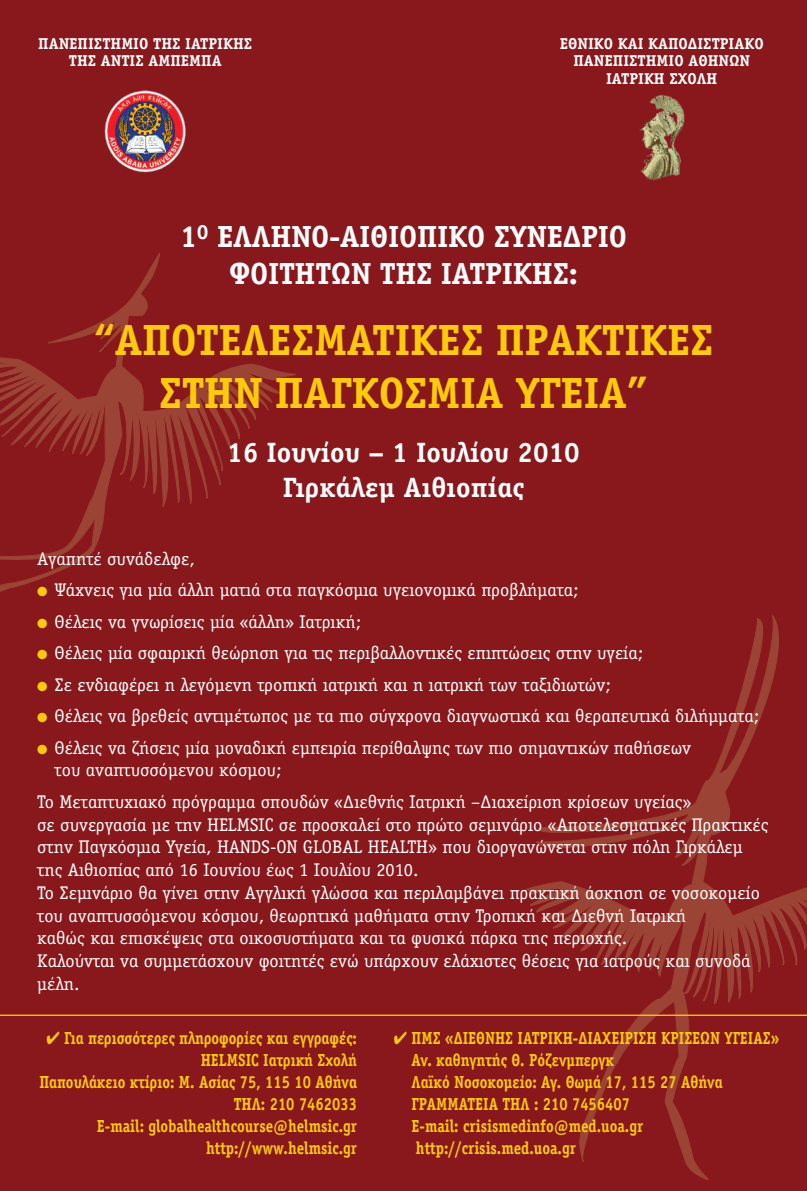
<style>
.page{position:relative;width:807px;height:1191px;background:#fff}
.page>*{position:absolute;margin:0;border:0;box-sizing:border-box;transform-origin:0 0}
.t1{font:700 43.75px/52.5px "Officina Serif ITC Hel";letter-spacing:-.01em;color:#feca0a;text-align:center}
.t2{font:700 30.62px/36.8px "Officina Serif ITC Hel";letter-spacing:-.01em;color:#fff;text-align:center}
.t3{font:700 28px/35px "Officina Serif ITC Hel";color:#fff;text-align:center}
.t4{font:18.38px/22.8px "Officina Serif ITC Hel";color:#fff}
.t5{font:700 17.5px/21.9px "Officina Serif ITC Hel";color:#feca0a;text-align:right;scale:.85 1}
.t6{font:700 15.75px/17.5px "Officina Serif ITC Hel";color:#fff;text-align:center}
.s1{color:#feca0a}
</style>
<div class="page">
<div style="left:0;top:0;width:806px;height:1191px;background:#88181b"></div>
<svg style="left:520px;top:614px;width:286px;height:566px"></svg>
<svg style="left:522px;top:881px;width:284px;height:131px"></svg>
<div style="left:0;top:253px;width:297px;height:344px;background:#88181b"></div>
<svg style="left:0;top:359px;width:292px;height:163px"></svg>
<img style="left:103px;top:89px;width:84px;height:85px">
<img style="left:632px;top:93px;width:58px;height:90px">
<hr style="left:0;top:1014px;width:806px;height:2px;background:#feca0a">
<p class="t6" style="left:38px;top:35px;width:215px">ΠΑΝΕΠΙΣΤΗΜΙΟ ΤΗΣ ΙΑΤΡΙΚΗΣ<br>ΤΗΣ ΑΝΤΙΣ ΑΜΠΕΜΠΑ</p>
<p class="t6" style="left:559px;top:35px;width:205px">ΕΘΝΙΚΟ ΚΑΙ ΚΑΠΟΔΙΣΤΡΙΑΚΟ<br>ΠΑΝΕΠΙΣΤΗΜΙΟ ΑΘΗΝΩΝ<br>ΙΑΤΡΙΚΗ ΣΧΟΛΗ</p>
<h2 class="t2" style="left:180px;top:218px;width:448px">1<sup>Ο</sup> ΕΛΛΗΝΟ-ΑΙΘΙΟΠΙΚΟ ΣΥΝΕΔΡΙΟ<br>ΦΟΙΤΗΤΩΝ ΤΗΣ ΙΑΤΡΙΚΗΣ:</h2>
<h1 class="t1" style="left:93px;top:314px;width:621px">“ΑΠΟΤΕΛΕΣΜΑΤΙΚΕΣ ΠΡΑΚΤΙΚΕΣ<br>ΣΤΗΝ ΠΑΓΚΟΣΜΙΑ ΥΓΕΙΑ”</h1>
<h3 class="t3" style="left:227px;top:434px;width:354px">16 Ιουνίου – 1 Ιουλίου 2010<br>Γιρκάλεμ Αιθιοπίας</h3>
<p class="t4" style="left:37px;top:547px;width:159px">Αγαπητέ συνάδελφε,</p>
<p class="t4" style="left:37px;top:578px;width:542px"><span class="s1">●</span> Ψάχνεις για μία άλλη ματιά στα παγκόσμια υγειονομικά προβλήματα;</p>
<p class="t4" style="left:37px;top:610px;width:325px"><span class="s1">●</span> Θέλεις να γνωρίσεις μία «άλλη» Ιατρική;</p>
<p class="t4" style="left:37px;top:641px;width:607px"><span class="s1">●</span> Θέλεις μία σφαιρική θεώρηση για τις περιβαλλοντικές επιπτώσεις στην υγεία;</p>
<p class="t4" style="left:37px;top:673px;width:574px"><span class="s1">●</span> Σε ενδιαφέρει η λεγόμενη τροπική ιατρική και η ιατρική των ταξιδιωτών;</p>
<p class="t4" style="left:37px;top:704px;width:723px"><span class="s1">●</span> Θέλεις να βρεθείς αντιμέτωπος με τα πιο σύγχρονα διαγνωστικά και θεραπευτικά διλήμματα;</p>
<p class="t4" style="left:55px;top:736px;width:637px;text-indent:-17px"><span class="s1">●</span> Θέλεις να ζήσεις μία μοναδική εμπειρία περίθαλψης των πιο σημαντικών παθήσεων του αναπτυσσόμενου κόσμου;</p>
<p class="t4" style="left:37px;top:790px;width:732px">Το Μεταπτυχιακό πρόγραμμα σπουδών «Διεθνής Ιατρική –Διαχείριση κρίσεων υγείας»<br>σε συνεργασία με την HELMSIC σε προσκαλεί στο πρώτο σεμινάριο «Αποτελεσματικές Πρακτικές στην Παγκόσμια Υγεία, HANDS-ON GLOBAL HEALTH» που διοργανώνεται στην πόλη Γιρκάλεμ της Αιθιοπίας από 16 Ιουνίου έως 1 Ιουλίου 2010.<br>Το Σεμινάριο θα γίνει στην Αγγλική γλώσσα και περιλαμβάνει πρακτική άσκηση σε νοσοκομείο του αναπτυσσόμενου κόσμου, θεωρητικά μαθήματα στην Τροπική και Διεθνή Ιατρική<br>καθώς και επισκέψεις στα οικοσυστήματα και τα φυσικά πάρκα της περιοχής.<br>Καλούνται να συμμετάσχουν φοιτητές ενώ υπάρχουν ελάχιστες θέσεις για ιατρούς και συνοδά μέλη.</p>
<p class="t5" style="left:39px;top:1027px;width:375px">✔ Για περισσότερες πληροφορίες και εγγραφές:<br>HELMSIC Ιατρική Σχολή<br>Παπουλάκειο κτίριο: Μ. Ασίας 75, 115 10 Αθήνα<br>ΤΗΛ: 210 7462033<br>E-mail: globalhealthcourse@helmsic.gr http://www.helmsic.gr</p>
<p class="t5" style="left:411px;top:1027px;width:434px;text-align:left;text-indent:-18px">✔ ΠΜΣ «ΔΙΕΘΝΗΣ ΙΑΤΡΙΚΗ-ΔΙΑΧΕΙΡΙΣΗ ΚΡΙΣΕΩΝ ΥΓΕΙΑΣ» Αν. καθηγητής Θ. Ρόζενμπεργκ<br>Λαϊκό Νοσοκομείο: Αγ. Θωμά 17, 115 27 Αθήνα ΓΡΑΜΜΑΤΕΙΑ ΤΗΛ : 210 7456407<br>E-mail: crisismedinfo@med.uoa.gr http://crisis.med.uoa.gr</p>
</div>
